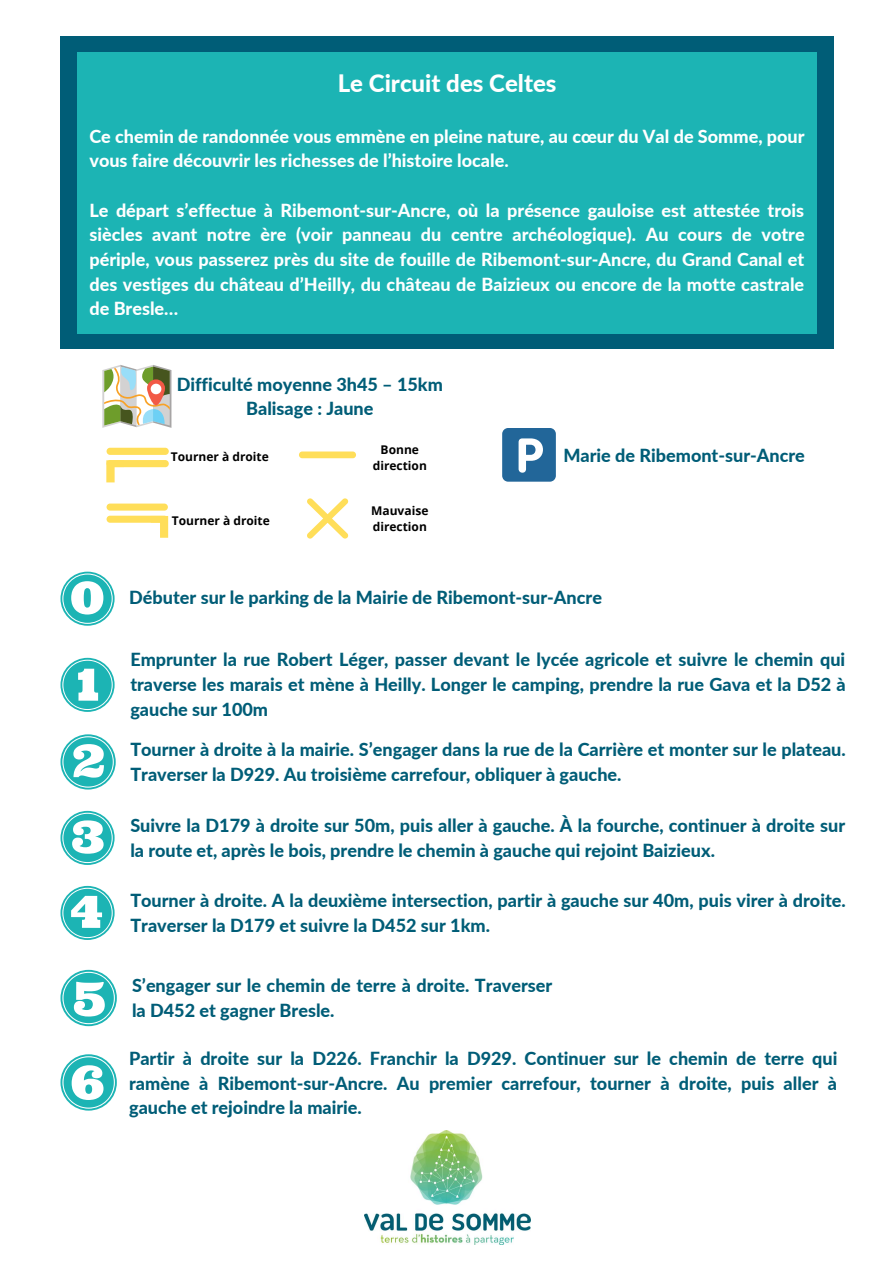
<style>
.page{position:relative;width:894px;height:1264px;background:#fff}
.page>*{position:absolute;margin:0;border:0;box-sizing:border-box;transform-origin:0 0}
.t1{font:800 24px "Lato";color:#fff}
.t2{font:800 18px/24.8px "Lato";color:#005d77}
.t3{font:800 18px/24.6px "Lato";color:#fff}
.t4{font:700 12px/15.8px "Open Sans";color:#000;text-align:center}
</style>
<div class="page">
<img style="left:364px;top:1130px;width:166px;height:114px">
<div style="left:60px;top:37px;width:773px;height:312px;background:#005d77"></div>
<div style="left:78px;top:52px;width:739px;height:281px;background:#1cb4b4"></div>
<svg style="left:60px;top:1054px;width:57px;height:56px"></svg>
<svg style="left:60px;top:658px;width:54px;height:54px"></svg>
<svg style="left:60px;top:571px;width:54px;height:54px"></svg>
<svg style="left:60px;top:734px;width:56px;height:55px"></svg>
<svg style="left:60px;top:810px;width:54px;height:55px"></svg>
<svg style="left:60px;top:885px;width:54px;height:55px"></svg>
<svg style="left:60px;top:969px;width:57px;height:57px"></svg>
<svg style="left:102px;top:365px;width:69px;height:63px"></svg>
<svg style="left:147px;top:379px;width:18px;height:26px"></svg>
<div style="left:151px;top:384px;width:10px;height:10px;background:#fff;border-radius:50%"></div>
<div style="left:502px;top:428px;width:53px;height:53px;background:#269;border-radius:6px"></div>
<svg style="left:518px;top:438px;width:25px;height:34px"></svg>
<div style="left:299px;top:451px;width:57px;height:7px;background:#ffde59;border-radius:3px"></div>
<svg style="left:307px;top:498px;width:41px;height:40px"></svg>
<div style="left:106px;top:503px;width:62px;height:7px;background:#ffde59;border-radius:3px"></div>
<div style="left:106px;top:515px;width:62px;height:7px;background:#ffde59;border-radius:3px"></div>
<svg style="left:151px;top:516px;width:17px;height:21px"></svg>
<div style="left:106px;top:448px;width:63px;height:7px;background:#ffde59;border-radius:4px"></div>
<div style="left:106px;top:460px;width:63px;height:7px;background:#ffde59;border-radius:4px"></div>
<svg style="left:107px;top:460px;width:17px;height:22px"></svg>
<h1 class="t1" style="left:337px;top:68px;width:220px">Le Circuit des Celtes</h1>
<p class="t3" style="left:89px;top:123px;width:716px">Ce chemin de randonnée vous emmène en pleine nature, au cœur du Val de Somme, pour vous faire découvrir les richesses de l’histoire locale.</p>
<p class="t3" style="left:89px;top:197px;width:716px;text-align:justify">Le départ s’effectue à Ribemont-sur-Ancre, où la présence gauloise est attestée trois siècles avant notre ère (voir panneau du centre archéologique). Au cours de votre périple, vous passerez près du site de fouille de Ribemont-sur-Ancre, du Grand Canal et des vestiges du château d’Heilly, du château de Baizieux ou encore de la motte castrale de Bresle…</p>
<p class="t2" style="left:177px;top:371px;width:268px;text-align:center">Difficulté moyenne 3h45 – 15km<br>Balisage : Jaune</p>
<p class="t4" style="left:171px;top:448px;width:100px">Tourner à droite</p>
<p class="t4" style="left:372px;top:441px;width:56px">Bonne direction</p>
<p class="t4" style="left:172px;top:512px;width:100px">Tourner à droite</p>
<p class="t4" style="left:371px;top:502px;width:59px;text-align:left">Mauvaise direction</p>
<p class="t2" style="left:563px;top:442px;width:243px">Marie de Ribemont-sur-Ancre</p>
<p class="t2" style="left:129px;top:584px;width:474px">Débuter sur le parking de la Mairie de Ribemont-sur-Ancre</p>
<p class="t2" style="left:130px;top:647px;width:716px;text-align:justify">Emprunter la rue Robert Léger, passer devant le lycée agricole et suivre le chemin qui traverse les marais et mène à Heilly. Longer le camping, prendre la rue Gava et la D52 à gauche sur 100m</p>
<p class="t2" style="left:130px;top:736px;width:716px">Tourner à droite à la mairie. S’engager dans la rue de la Carrière et monter sur le plateau.<br>Traverser la D929. Au troisième carrefour, obliquer à gauche.</p>
<p class="t2" style="left:130px;top:812px;width:716px">Suivre la D179 à droite sur 50m, puis aller à gauche. À la fourche, continuer à droite sur la route et, après le bois, prendre le chemin à gauche qui rejoint Baizieux.</p>
<p class="t2" style="left:130px;top:887px;width:716px">Tourner à droite. A la deuxième intersection, partir à gauche sur 40m, puis virer à droite.<br>Traverser la D179 et suivre la D452 sur 1km.</p>
<p class="t2" style="left:132px;top:972px;width:422px">S’engager sur le chemin de terre à droite. Traverser la D452 et gagner Bresle.</p>
<p class="t2" style="left:129px;top:1045px;width:709px;text-align:justify">Partir à droite sur la D226. Franchir la D929. Continuer sur le chemin de terre qui ramène à Ribemont-sur-Ancre. Au premier carrefour, tourner à droite, puis aller à gauche et rejoindre la mairie.</p>
</div>
